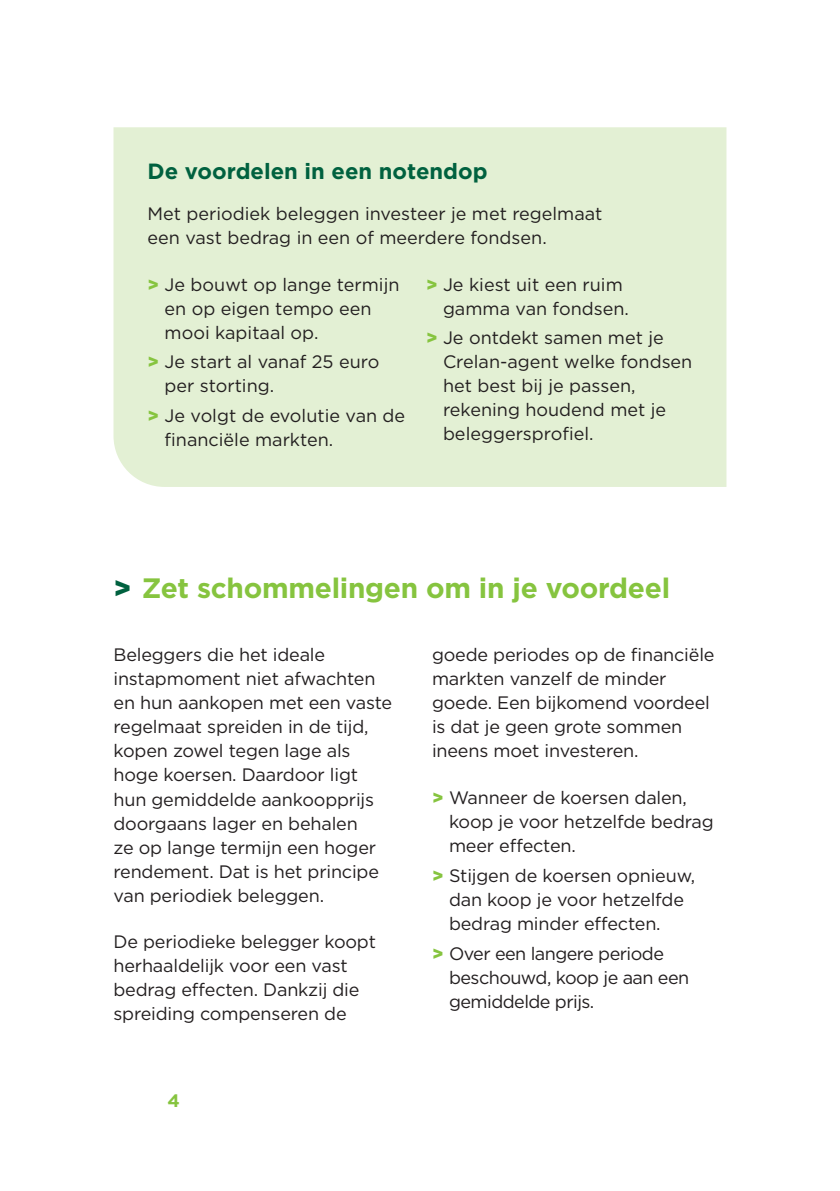
<style>
.page{position:relative;width:840px;height:1191px;background:#fff}
.page>*{position:absolute;margin:0;border:0;box-sizing:border-box;transform-origin:0 0}
.t1{font:700 28px "Gotham";letter-spacing:-.01em;color:#86c43f}
.Subtitel_donkergroen{font:700 22px "Gotham";color:#00613f}
.Body{font:18px/24px "Gotham";letter-spacing:-.01em;color:#231f20}
.Body-2{font:18px/24px "Gotham";letter-spacing:-.03em;color:#231f20}
.t2{font:700 18px "Gotham";color:#86c43f}
.s1{font-weight:900;color:#86c43f}
.s2{font-weight:900;color:#00613f}
</style>
<div class="page">
<div style="left:113px;top:127px;width:613px;height:360px;background:#e3f0d4"></div>
<p class="Subtitel_donkergroen" style="left:147px;top:156px;width:341px">De voordelen in een notendop</p>
<p class="Body" style="left:147px;top:201px;width:456px">Met periodiek beleggen investeer je met regelmaat een vast bedrag in een of meerdere fondsen.</p>
<p class="Body" style="left:164px;top:272px;width:236px;text-indent:-17px"><span class="s1">&gt;</span> Je bouwt op lange termijn en op eigen tempo een mooi kapitaal op.</p>
<p class="Body" style="left:164px;top:349px;width:216px;text-indent:-17px"><span class="s1">&gt;</span> Je start al vanaf 25 euro per storting.</p>
<p class="Body" style="left:164px;top:403px;width:242px;text-indent:-17px"><span class="s1">&gt;</span> Je volgt de evolutie van de financiële markten.</p>
<p class="Body" style="left:443px;top:272px;width:187px;text-indent:-17px"><span class="s1">&gt;</span> Je kiest uit een ruim gamma van fondsen.</p>
<p class="Body" style="left:443px;top:325px;width:251px;text-indent:-17px"><span class="s1">&gt;</span> Je ontdekt samen met je<br>Crelan-agent welke fondsen het best bij je passen, rekening houdend met je beleggersprofiel.</p>
<p class="t1" style="left:113px;top:569px;width:558px"><span class="s2">&gt;</span> Zet schommelingen om in je voordeel</p>
<p class="Body" style="left:113px;top:642px;width:280px">Beleggers die het ideale instapmoment niet afwachten en hun aankopen met een vaste regelmaat spreiden in de tijd, kopen zowel tegen lage als hoge koersen. Daardoor ligt hun gemiddelde aankoopprijs doorgaans lager en behalen<br>ze op lange termijn een hoger rendement. Dat is het principe van periodiek beleggen.</p>
<p class="Body" style="left:113px;top:929px;width:264px">De periodieke belegger koopt herhaaldelijk voor een vast bedrag effecten. Dankzij die spreiding compenseren de</p>
<p class="t2" style="left:167px;top:1088px;width:14px">4</p>
<p class="Body" style="left:432px;top:642px;width:284px">goede periodes op de financiële markten vanzelf de minder goede. Een bijkomend voordeel is dat je geen grote sommen ineens moet investeren.</p>
<p class="Body" style="left:449px;top:785px;width:266px;text-indent:-17px"><span class="s1">&gt;</span> Wanneer de koersen dalen, koop je voor hetzelfde bedrag meer effecten.</p>
<p class="Body" style="left:449px;top:863px;width:247px;text-indent:-17px"><span class="s1">&gt;</span> Stijgen de koersen opnieuw, dan koop je voor hetzelfde bedrag minder effecten.</p>
<p class="Body-2" style="left:449px;top:940px;width:241px;text-indent:-17px"><span class="s1">&gt;</span> Over een langere periode beschouwd, koop je aan een gemiddelde prijs.</p>
</div>
